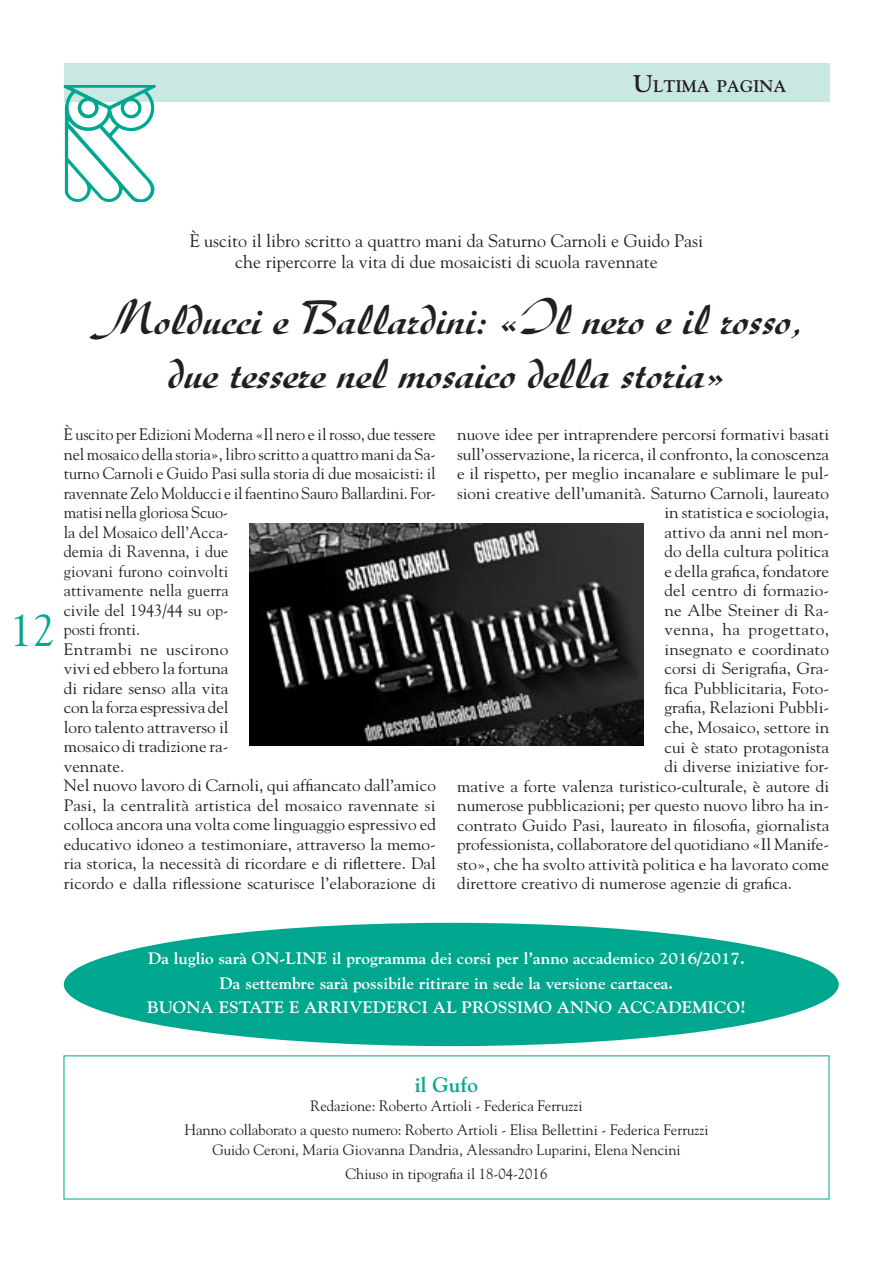
<style>
.page{position:relative;width:893px;height:1263px;background:#fff}
.page>*{position:absolute;margin:0;border:0;box-sizing:border-box;transform-origin:0 0}
.t1{font:700 49.5px/54px "Diskus LT Std";letter-spacing:-.01em;color:#231f20;text-align:center}
.t2{font:45px "Goudy Std";color:#00a78f}
.t3{font:700 21px "Goudy Std";color:#00a78f}
.t4{font:18px/21px "Goudy Std";color:#231f20;text-align:center}
.t5{font:700 16.8px "Goudy Std";color:#231f20}
.t6{font:16.5px/19.5px "Goudy Std";color:#231f20}
.t7{font:16.5px "Goudy Std";color:#231f20;scale:1.04 1}
.t8{font:700 16.5px/24px "Goudy Std";color:#fff;scale:1.04 1}
.t9{font:16.5px "Goudy Std";letter-spacing:.03em;color:#231f20;scale:1.04 1}
.t10{font:15px/24px "Goudy Std";color:#231f20;text-align:center}
.s1{font-size:24px}
</style>
<div class="page">
<div style="left:64px;top:64px;width:765px;height:38px;background:#cae8e2"></div>
<img style="left:64px;top:85px;width:92px;height:117px">
<div style="left:64px;top:923px;width:775px;height:123px;background:#00a78f;border-radius:50%"></div>
<img style="left:250px;top:524px;width:393px;height:221px">
<p class="t5" style="left:633px;top:76px;width:155px"><span class="s1">U</span>LTIMA PAGINA</p>
<p class="t4" style="left:190px;top:230px;width:515px">È uscito il libro scritto a quattro mani da Saturno Carnoli e Guido Pasi che ripercorre la vita di due mosaicisti di scuola ravennate</p>
<h1 class="t1" style="left:93px;top:291px;width:710px">Molducci e Ballardini: «Il nero e il rosso, due tessere nel mosaico della storia»</h1>
<h2 class="t2" style="left:10px;top:602px;width:46px">12</h2>
<p class="t6" style="left:64px;top:425px;width:374px">È uscito per Edizioni Moderna «Il nero e il rosso, due tessere nel mosaico della storia», libro scritto a quattro mani da Sa&shy;turno Carnoli e Guido Pasi sulla storia di due mosaicisti: il ravennate Zelo Molducci e il faentino Sauro Ballardini. For&shy;matisi nella gloriosa Scuo-<br>la del Mosaico dell’Acca-<br>demia di Ravenna, i due<br>giovani furono coinvolti<br>attivamente nella guerra<br>civile del 1943/44 su op-<br>posti fronti.<br>Entrambi ne uscirono<br>vivi ed ebbero la fortuna<br>di ridare senso alla vita<br>con la forza espressiva del<br>loro talento attraverso il<br>mosaico di tradizione ra-<br>vennate.<br>Nel nuovo lavoro di Carnoli, qui affiancato dall’amico Pasi, la centralità artistica del mosaico ravennate si colloca ancora una volta come linguaggio espressivo ed educativo idoneo a testimoniare, attraverso la memo&shy;ria storica, la necessità di ricordare e di riflettere. Dal ricordo e dalla riflessione scaturisce l’elaborazione di</p>
<p class="t7" style="left:457px;top:424px;width:359px">nuove idee per intraprendere percorsi formativi basati</p>
<p class="t7" style="left:457px;top:444px;width:359px">sull’osservazione, la ricerca, il confronto, la conoscenza</p>
<p class="t7" style="left:457px;top:463px;width:359px">e il rispetto, per meglio incanalare e sublimare le pul-</p>
<p class="t7" style="left:457px;top:483px;width:359px">sioni creative dell’umanità. Saturno Carnoli, laureato</p>
<p class="t7" style="left:664px;top:502px;width:160px">in statistica e sociologia,</p>
<p class="t7" style="left:664px;top:522px;width:160px">attivo da anni nel mon-</p>
<p class="t7" style="left:664px;top:541px;width:160px">do della cultura politica</p>
<p class="t7" style="left:664px;top:561px;width:160px">e della grafica, fondatore</p>
<p class="t7" style="left:664px;top:580px;width:160px">del centro di formazio-</p>
<p class="t7" style="left:664px;top:600px;width:160px">ne Albe Steiner di Ra-</p>
<p class="t9" style="left:664px;top:619px;width:160px">venna, ha progettato,</p>
<p class="t7" style="left:664px;top:639px;width:160px">insegnato e coordinato</p>
<p class="t7" style="left:664px;top:658px;width:160px">corsi di Serigrafia, Gra-</p>
<p class="t7" style="left:664px;top:678px;width:160px">fica Pubblicitaria, Foto-</p>
<p class="t7" style="left:664px;top:697px;width:160px">grafia, Relazioni Pubbli-</p>
<p class="t7" style="left:664px;top:717px;width:160px">che, Mosaico, settore in</p>
<p class="t7" style="left:664px;top:736px;width:160px">cui è stato protagonista</p>
<p class="t7" style="left:664px;top:756px;width:160px">di diverse iniziative for-</p>
<p class="t7" style="left:457px;top:775px;width:359px">mative a forte valenza turistico-culturale, è autore di</p>
<p class="t7" style="left:457px;top:795px;width:359px">numerose pubblicazioni; per questo nuovo libro ha in-</p>
<p class="t7" style="left:457px;top:814px;width:359px">contrato Guido Pasi, laureato in filosofia, giornalista</p>
<p class="t7" style="left:457px;top:834px;width:359px">professionista, collaboratore del quotidiano «Il Manife-</p>
<p class="t7" style="left:457px;top:853px;width:359px">sto», che ha svolto attività politica e ha lavorato come</p>
<p class="t7" style="left:457px;top:873px;width:324px">direttore creativo di numerose agenzie di grafica.</p>
<p class="t8" style="left:148px;top:947px;width:143px">Da luglio sarà on -lin</p>
<p class="t8" style="left:220px;top:947px;width:507px;text-indent:97px">e il programma dei corsi per l’anno accademico 2016/2017.<br>Da settembre sarà possibile ritirare in sede la versione cartacea.</p>
<p class="t8" style="left:147px;top:995px;width:26px">Buon</p>
<p class="t8" style="left:201px;top:995px;width:285px">a Estate e arrivederci al prossimo</p>
<p class="t8" style="left:557px;top:995px;width:28px">anno</p>
<p class="t8" style="left:617px;top:995px;width:85px">accademico</p>
<p class="t8" style="left:740px;top:995px;width:7px">!</p>
<p class="t3" style="left:415px;top:1072px;width:65px">il Gufo</p>
<p class="t10" style="left:185px;top:1094px;width:525px">Redazione: Roberto Artioli - Federica Ferruzzi<br>Hanno collaborato a questo numero: Roberto Artioli - Elisa Bellettini - Federica Ferruzzi</p>
<p class="t10" style="left:212px;top:1137px;width:470px">Guido Ceroni, Maria Giovanna Dandria, Alessandro Luparini, Elena Nencini<br>Chiuso in tipografia il 18-04-2016</p>
</div>
